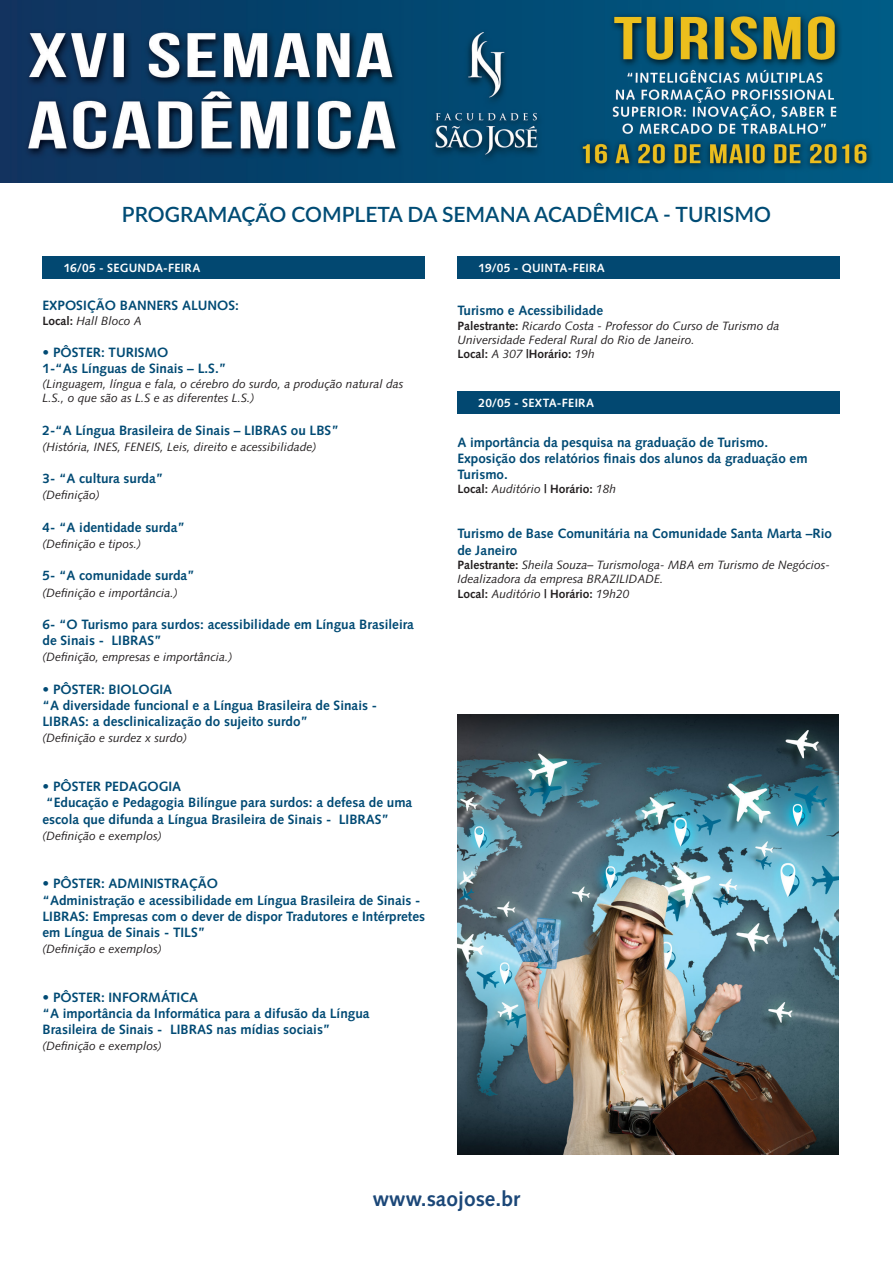
<style>
.page{position:relative;width:893px;height:1263px;background:#fff}
.page>*{position:absolute;margin:0;border:0;box-sizing:border-box;transform-origin:0 0}
.t1{font:600 21px "Lato";color:#014c75}
.t2{font:700 21px "Syntax LT Std";color:#1b4778}
.t3{font:700 13.5px/16.2px "Syntax LT Std";color:#014a74}
.t4{font:italic 12px/14.4px "Syntax LT Std";color:#231f20}
.t5{font:700 12px "Syntax LT Std";color:#231f20}
.t6{font:700 12px "Syntax LT Std";letter-spacing:.025em;color:#fff}
.s1{font-weight:700;font-style:normal}
.s2{font-weight:400;font-style:italic}
</style>
<div class="page">
<img style="left:0;top:0;width:893px;height:183px">
<div style="left:43px;top:256px;width:382px;height:23px;background:#024871"></div>
<div style="left:457px;top:256px;width:383px;height:23px;background:#024871"></div>
<div style="left:457px;top:391px;width:383px;height:23px;background:#024871"></div>
<img style="left:457px;top:714px;width:382px;height:440px">
<p class="t1" style="left:122px;top:200px;width:650px">PROGRAMAÇÃO COMPLETA DA SEMANA ACADÊMICA - TURISMO</p>
<p class="t6" style="left:64px;top:261px;width:138px">16/05 - SEGUNDA-FEIRA</p>
<p class="t6" style="left:479px;top:261px;width:128px">19/05 - QUINTA-FEIRA</p>
<p class="t3" style="left:43px;top:298px;width:198px">EXPOSIÇÃO BANNERS ALUNOS:</p>
<p class="t4" style="left:43px;top:313px;width:101px"><span class="s1">Local:</span> Hall Bloco A</p>
<p class="t3" style="left:43px;top:345px;width:127px">• PÔSTER: TURISMO</p>
<p class="t3" style="left:43px;top:361px;width:185px">1-“As Línguas de Sinais – L.S.”</p>
<p class="t4" style="left:43px;top:376px;width:362px">(Linguagem, língua e fala, o cérebro do surdo, a produção natural das<br>L.S., o que são as L.S e as diferentes L.S.)</p>
<p class="t3" style="left:43px;top:422px;width:298px">2-“A Língua Brasileira de Sinais – LIBRAS ou LBS”</p>
<p class="t4" style="left:43px;top:439px;width:276px">(História, INES, FENEIS, Leis, direito e acessibilidade)</p>
<p class="t3" style="left:43px;top:471px;width:122px">3- “A cultura surda”</p>
<p class="t4" style="left:43px;top:488px;width:59px">(Definição)</p>
<p class="t3" style="left:43px;top:519px;width:144px">4- “A identidade surda”</p>
<p class="t4" style="left:43px;top:537px;width:100px">(Definição e tipos.)</p>
<p class="t3" style="left:43px;top:568px;width:154px">5- “A comunidade surda”</p>
<p class="t4" style="left:43px;top:585px;width:137px">(Definição e importância.)</p>
<p class="t3" style="left:43px;top:616px;width:373px">6- “O Turismo para surdos: acessibilidade em Língua Brasileira de Sinais - LIBRAS”</p>
<p class="t4" style="left:43px;top:650px;width:192px">(Definição, empresas e importância.)</p>
<p class="t3" style="left:43px;top:681px;width:131px">• PÔSTER: BIOLOGIA</p>
<p class="t3" style="left:43px;top:697px;width:336px">“A diversidade funcional e a Língua Brasileira de Sinais -<br>LIBRAS: a desclinicalização do sujeito surdo”</p>
<p class="t4" style="left:43px;top:731px;width:146px">(Definição e surdez x surdo)</p>
<p class="t3" style="left:43px;top:778px;width:140px">• PÔSTER PEDAGOGIA</p>
<p class="t3" style="left:43px;top:795px;width:371px">“Educação e Pedagogia Bilíngue para surdos: a defesa de uma escola que difunda a Língua Brasileira de Sinais - LIBRAS”</p>
<p class="t4" style="left:43px;top:828px;width:121px">(Definição e exemplos)</p>
<p class="t3" style="left:43px;top:876px;width:177px">• PÔSTER: ADMINISTRAÇÃO</p>
<p class="t3" style="left:43px;top:892px;width:384px">“Administração e acessibilidade em Língua Brasileira de Sinais -<br>LIBRAS: Empresas com o dever de dispor Tradutores e Intérpretes em Língua de Sinais - TILS”</p>
<p class="t4" style="left:43px;top:942px;width:121px">(Definição e exemplos)</p>
<p class="t3" style="left:43px;top:989px;width:157px">• PÔSTER: INFORMÁTICA</p>
<p class="t3" style="left:43px;top:1005px;width:329px">“A importância da Informática para a difusão da Língua<br>Brasileira de Sinais - LIBRAS nas mídias sociais”</p>
<p class="t4" style="left:43px;top:1039px;width:121px">(Definição e exemplos)</p>
<p class="t3" style="left:457px;top:302px;width:147px">Turismo e Acessibilidade</p>
<p class="t4" style="left:457px;top:318px;width:324px"><span class="s1">Palestrante:</span> Ricardo Costa - Professor do Curso de Turismo da<br>Universidade Federal Rural do Rio de Janeiro.</p>
<p class="t5" style="left:457px;top:347px;width:139px">Local: <span class="s2">A 307</span> |Horário: <span class="s2">19h</span></p>
<p class="t6" style="left:479px;top:396px;width:117px">20/05 - SEXTA-FEIRA</p>
<p class="t3" style="left:457px;top:434px;width:312px">A importância da pesquisa na graduação de Turismo.</p>
<p class="t3" style="left:457px;top:450px;width:352px">Exposição dos relatórios finais dos alunos da graduação em<br>Turismo.</p>
<p class="t5" style="left:457px;top:482px;width:160px">Local: <span class="s2">Auditório</span> | Horário: <span class="s2">18h</span></p>
<p class="t3" style="left:457px;top:526px;width:376px">Turismo de Base Comunitária na Comunidade Santa Marta –Rio de Janeiro</p>
<p class="t4" style="left:457px;top:558px;width:374px"><span class="s1">Palestrante:</span> Sheila Souza– Turismologa- MBA em Turismo de Negócios-<br>Idealizadora da empresa BRAZILIDADE.</p>
<p class="t5" style="left:457px;top:587px;width:174px">Local: <span class="s2">Auditório</span> | Horário: <span class="s2">19h20</span></p>
<p class="t2" style="left:373px;top:1186px;width:148px">www.saojose.br</p>
</div>
